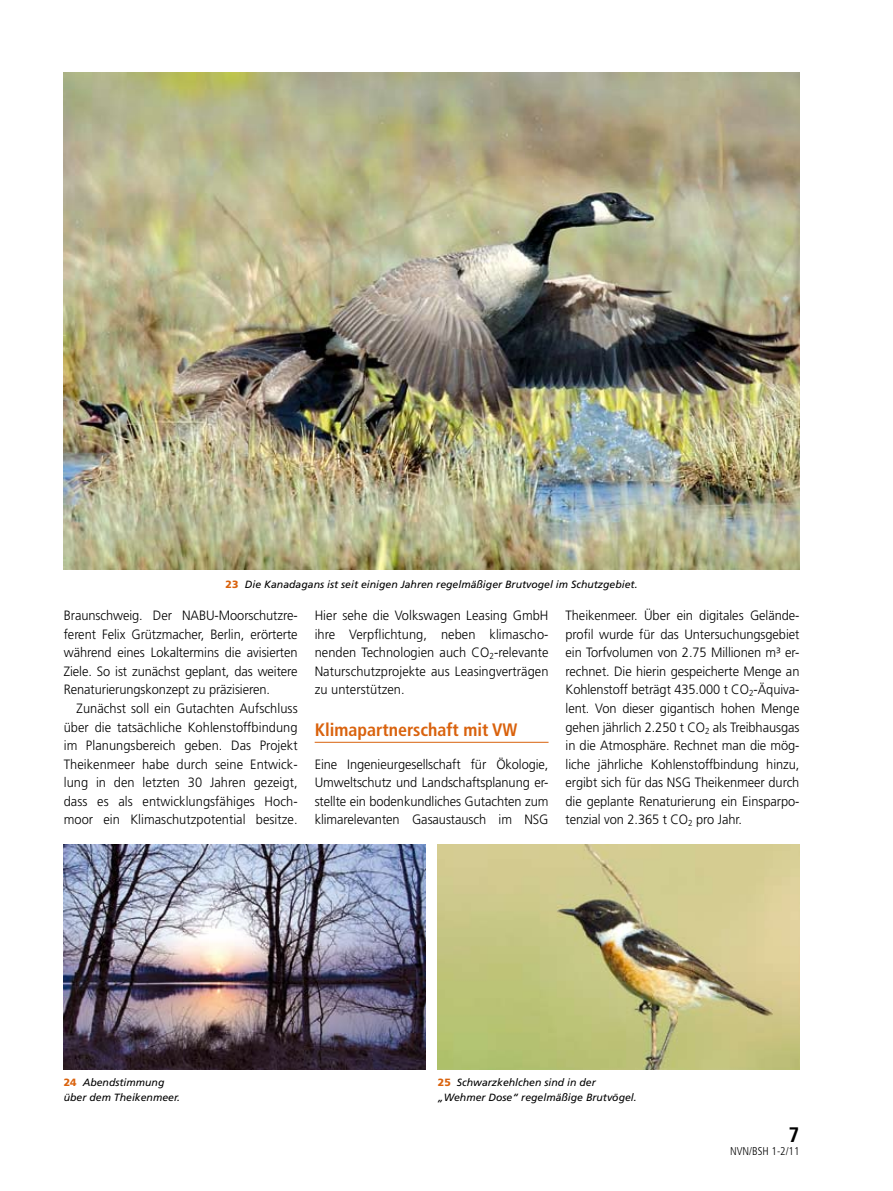
<style>
.page{position:relative;width:893px;height:1191px;background:#fff}
.page>*{position:absolute;margin:0;border:0;box-sizing:border-box;transform-origin:0 0}
.t1{font:700 condensed 21px "Frutiger";color:#000}
.t2{font:700 condensed 18px "Frutiger";color:#d9620d}
.t3{font:300 13.5px/18.5px "Frutiger";letter-spacing:-.005em;color:#000;text-align:justify;scale:.95 1}
.t4{font:300 condensed 11.25px "Frutiger";color:#000}
.t5{font:italic 10.5px/15px "Frutiger";color:#000}
.s1{font-weight:900;font-style:normal;color:#d9620d}
</style>
<div class="page">
<img style="left:64px;top:72px;width:735px;height:498px">
<img style="left:438px;top:844px;width:361px;height:225px">
<hr style="left:315px;top:742px;width:234px;height:1px;background:#d9620d">
<img style="left:64px;top:844px;width:361px;height:225px">
<p class="t5" style="left:226px;top:577px;width:413px"><span class="s1">23</span> Die Kanadagans ist seit einigen Jahren regelmäßiger Brutvogel im Schutzgebiet.</p>
<p class="t3" style="left:64px;top:606px;width:248px">Braunschweig. Der NABU-Moorschutzre&shy;ferent Felix Grützmacher, Berlin, erörterte während eines Lokaltermins die avisierten Ziele. So ist zunächst geplant, das weitere Renaturierungskonzept zu präzisieren.</p>
<p class="t3" style="left:64px;top:699px;width:248px;text-indent:13px">Zunächst soll ein Gutachten Aufschluss über die tatsächliche Kohlenstoffbindung im Planungsbereich geben. Das Projekt Theikenmeer habe durch seine Entwick&shy;lung in den letzten 30 Jahren gezeigt, dass es als entwicklungsfähiges Hoch&shy;moor ein Klimaschutzpotential besitze.</p>
<p class="t3" style="left:315px;top:606px;width:248px">Hier sehe die Volkswagen Leasing GmbH ihre Verpflichtung, neben klimascho&shy;nenden Technologien auch CO<sub>2</sub>-relevante Naturschutzprojekte aus Leasingverträgen zu unterstützen.</p>
<h2 class="t2" style="left:315px;top:718px;width:204px">Klimapartnerschaft mit VW</h2>
<p class="t3" style="left:315px;top:754px;width:248px">Eine Ingenieurgesellschaft für Ökologie, Umweltschutz und Landschaftsplanung er&shy;stellte ein bodenkundliches Gutachten zum klimarelevanten Gasaustausch im NSG</p>
<p class="t3" style="left:566px;top:606px;width:248px">Theikenmeer. Über ein digitales Gelände&shy;profil wurde für das Untersuchungsgebiet ein Torfvolumen von 2.75 Millionen m³ er&shy;rechnet. Die hierin gespeicherte Menge an Kohlenstoff beträgt 435.000 t CO<sub>2</sub>-Äquiva&shy;lent. Von dieser gigantisch hohen Menge gehen jährlich 2.250 t CO<sub>2</sub> als Treibhausgas in die Atmosphäre. Rechnet man die mög&shy;liche jährliche Kohlenstoffbindung hinzu, ergibt sich für das NSG Theikenmeer durch die geplante Renaturierung ein Einsparpo&shy;tenzial von 2.365 t CO<sub>2</sub> pro Jahr.</p>
<p class="t5" style="left:64px;top:1075px;width:118px"><span class="s1">24</span> Abendstimmung über dem Theikenmeer.</p>
<p class="t5" style="left:438px;top:1075px;width:200px"><span class="s1">25</span> Schwarzkehlchen sind in der „Wehmer Dose“ regelmäßige Brutvögel.</p>
<h1 class="t1" style="left:788px;top:1122px;width:12px">7</h1>
<p class="t4" style="left:730px;top:1145px;width:71px">NVN/BSH 1-2/11</p>
</div>
